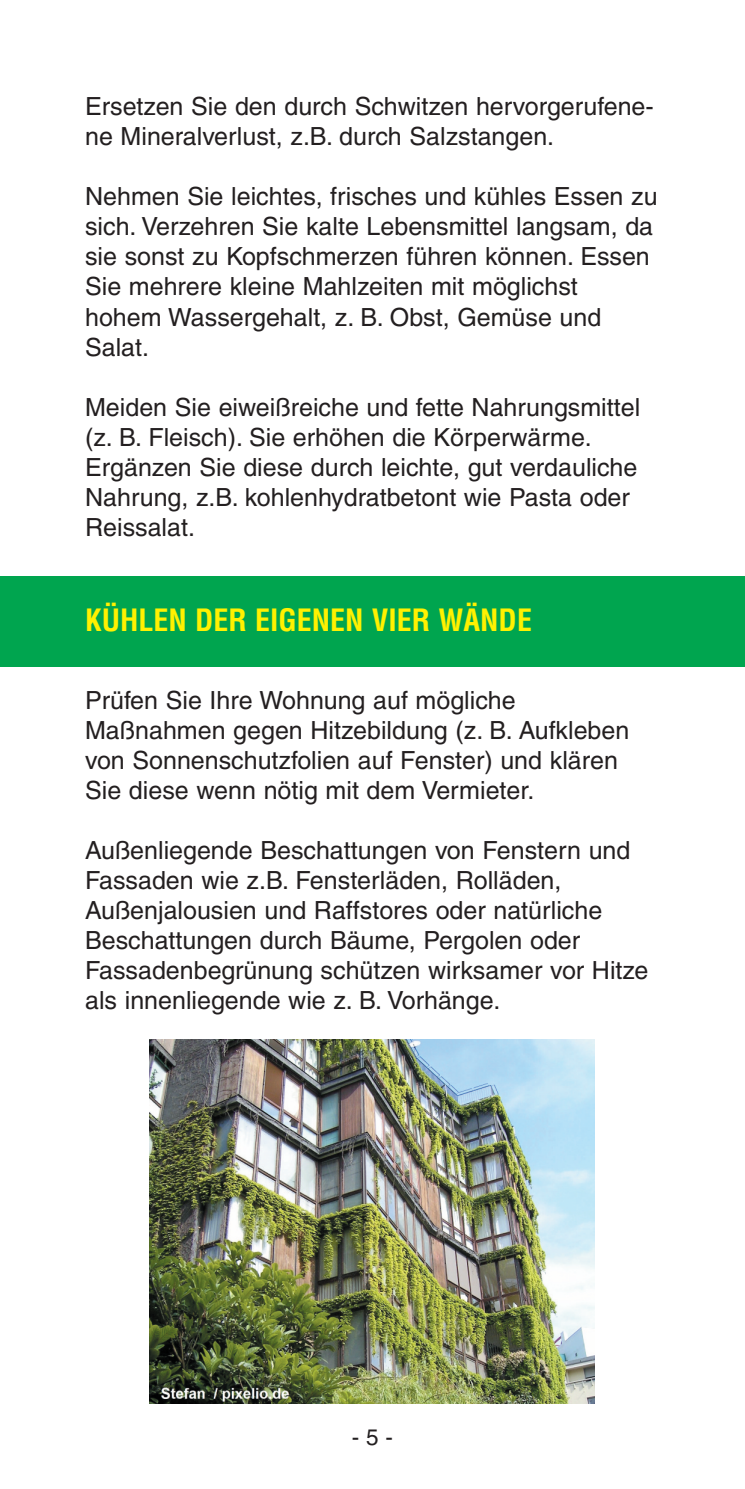
<style>
.page{position:relative;width:745px;height:1489px;background:#fff}
.page>*{position:absolute;margin:0;border:0;box-sizing:border-box;transform-origin:0 0}
.t1{font:700 condensed 30px "Helvetica";color:#fff101}
.t2{font:25px/30px "Helvetica";color:#231f20}
.t3{font:22.5px "Helvetica";color:#231f20}
</style>
<div class="page">
<div style="left:0;top:576px;width:744px;height:91px;background:#00a54f"></div>
<img style="left:149px;top:1039px;width:445px;height:364px">
<p class="t2" style="left:85px;top:94px;width:570px">Ersetzen Sie den durch Schwitzen hervorgerufene&shy;ne Mineralverlust, z.B. durch Salzstangen.</p>
<p class="t2" style="left:85px;top:184px;width:573px">Nehmen Sie leichtes, frisches und kühles Essen zu sich. Verzehren Sie kalte Lebensmittel langsam, da sie sonst zu Kopfschmerzen führen können. Essen Sie mehrere kleine Mahlzeiten mit möglichst hohem Wassergehalt, z. B. Obst, Gemüse und Salat.</p>
<p class="t2" style="left:85px;top:394px;width:556px">Meiden Sie eiweißreiche und fette Nahrungsmittel (z. B. Fleisch). Sie erhöhen die Körperwärme.<br>Ergänzen Sie diese durch leichte, gut verdauliche Nahrung, z.B. kohlenhydratbetont wie Pasta oder Reissalat.</p>
<p class="t1" style="left:85px;top:603px;width:448px">KÜHLEN DER EIGENEN VIER WÄNDE</p>
<p class="t2" style="left:85px;top:687px;width:545px">Prüfen Sie Ihre Wohnung auf mögliche Maßnahmen gegen Hitzebildung (z. B. Aufkleben von Sonnenschutzfolien auf Fenster) und klären Sie diese wenn nötig mit dem Vermieter.</p>
<p class="t2" style="left:85px;top:837px;width:564px">Außenliegende Beschattungen von Fenstern und Fassaden wie z.B. Fensterläden, Rolläden, Außenjalousien und Raffstores oder natürliche Beschattungen durch Bäume, Pergolen oder Fassadenbegrünung schützen wirksamer vor Hitze als innenliegende wie z. B. Vorhänge.</p>
<p class="t3" style="left:351px;top:1428px;width:43px">-5-</p>
</div>
